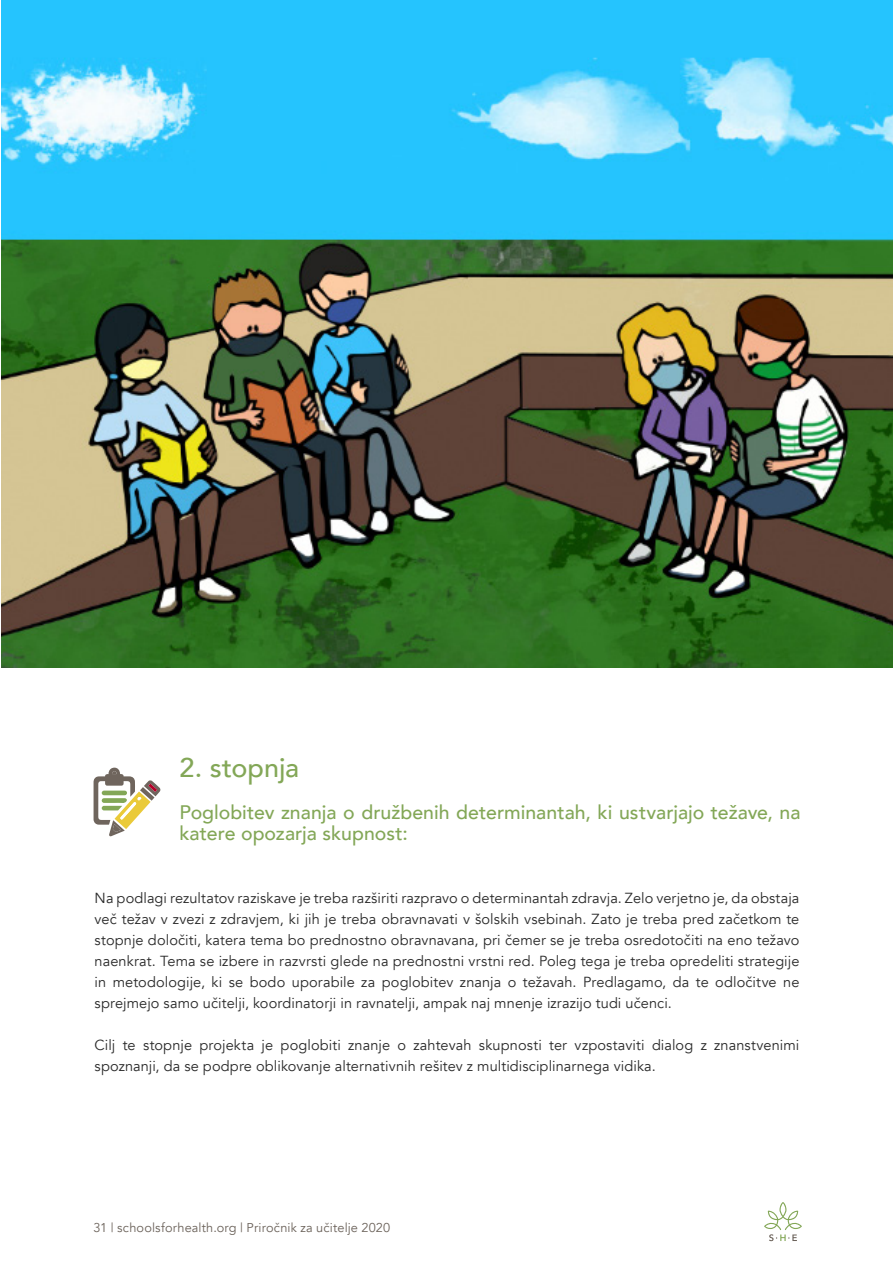
<style>
.page{position:relative;width:893px;height:1263px;background:#fff}
.page>*{position:absolute;margin:0;border:0;box-sizing:border-box;transform-origin:0 0}
.t1{font:500 27px "Avenir";color:#83a757}
.t2{font:500 19.5px/21px "Avenir";color:#83a757}
.t3{font:14.55px/21px "Avenir";letter-spacing:.005em;color:#292929;text-align:justify}
.t4{font:12.75px "Avenir";letter-spacing:.01em;color:#6b625a}
</style>
<div class="page">
<svg style="left:764px;top:1202px;width:38px;height:39px"></svg>
<svg style="left:94px;top:767px;width:67px;height:69px"></svg>
<img style="left:2px;top:1px;width:890px;height:666px">
<h1 class="t1" style="left:180px;top:744px;width:121px">2. stopnja</h1>
<h2 class="t2" style="left:180px;top:801px;width:622px">Poglobitev znanja o družbenih determinantah, ki ustvarjajo težave, na katere opozarja skupnost:</h2>
<p class="t3" style="left:95px;top:888px;width:706px">Na podlagi rezultatov raziskave je treba razširiti razpravo o determinantah zdravja. Zelo verjetno je, da obstaja več težav v zvezi z zdravjem, ki jih je treba obravnavati v šolskih vsebinah. Zato je treba pred začetkom te stopnje določiti, katera tema bo prednostno obravnavana, pri čemer se je treba osredotočiti na eno težavo naenkrat. Tema se izbere in razvrsti glede na prednostni vrstni red. Poleg tega je treba opredeliti strategije in metodologije, ki se bodo uporabile za poglobitev znanja o težavah. Predlagamo, da te odločitve ne sprejmejo samo učitelji, koordinatorji in ravnatelji, ampak naj mnenje izrazijo tudi učenci.</p>
<p class="t3" style="left:95px;top:1035px;width:706px">Cilj te stopnje projekta je poglobiti znanje o zahtevah skupnosti ter vzpostaviti dialog z znanstvenimi spoznanji, da se podpre oblikovanje alternativnih rešitev z multidisciplinarnega vidika.</p>
<p class="t4" style="left:94px;top:1220px;width:298px">31 | schoolsforhealth.org | Priročnik za učitelje 2020</p>
</div>
